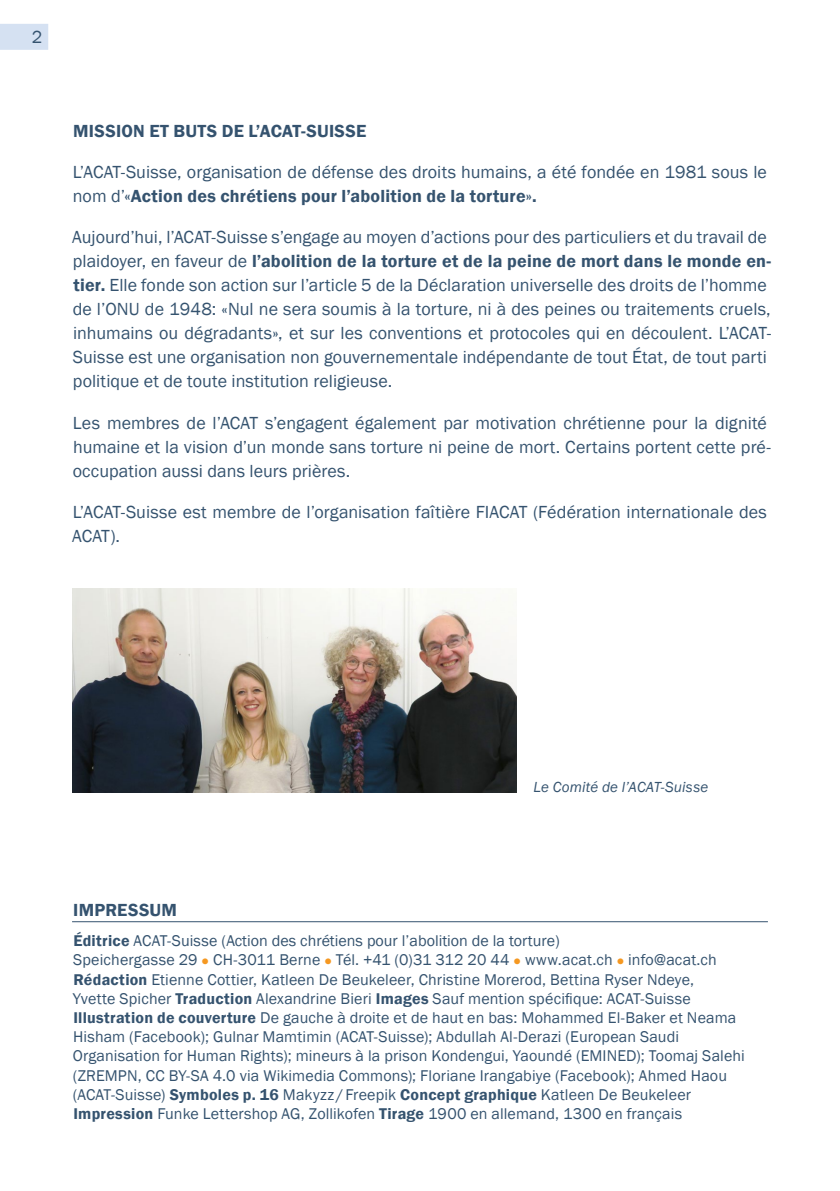
<style>
.page{position:relative;width:840px;height:1191px;background:#fff}
.page>*{position:absolute;margin:0;border:0;box-sizing:border-box;transform-origin:0 0}
.FR-Fliesstext_Seite{font:18px/24px "Franklin Gothic";letter-spacing:.005em;color:#35536f}
.FR-Überschrift_1{font:600 18px "Franklin Gothic";letter-spacing:.01em;color:#35536f}
.ALLG-Seitentitel{font:600 18px "Franklin Gothic";letter-spacing:.01em;color:#35536f}
.MS-Seitenzahl_links{font:18px "Franklin Gothic";color:#35536f}
.ALLG-Impressum_FR{font:16px/19.2px "Franklin Gothic";letter-spacing:.01em;color:#35536f}
.FR-Bildlegende{font:italic 15px "Franklin Gothic";letter-spacing:.01em;color:#35536f}
.s1{font-weight:600}
.s2{color:#f59821}
</style>
<div class="page">
<div style="left:0;top:24px;width:48px;height:26px;background:#d5e1f2"></div>
<hr style="left:72px;top:921px;width:695px;height:1px;background:#35536f">
<img style="left:72px;top:588px;width:444px;height:204px">
<p class="MS-Seitenzahl_links" style="left:32px;top:25px;width:12px">2</p>
<p class="FR-Überschrift_1" style="left:73px;top:120px;width:294px">MISSION ET BUTS DE L’ACAT-SUISSE</p>
<p class="FR-Fliesstext_Seite" style="left:73px;top:161px;width:695px">L’ACAT-Suisse, organisation de défense des droits humains, a été fondée en 1981 sous le nom d’<span class="s1">«Action des chrétiens pour l’abolition de la torture».</span></p>
<p class="FR-Fliesstext_Seite" style="left:72px;top:226px;width:700px">Aujourd’hui, l’ACAT-Suisse s’engage au moyen d’actions pour des particuliers et du travail de plaidoyer, en faveur de <span class="s1">l’abolition de la torture et de la peine de mort dans le monde en&shy;tier.</span> Elle fonde son action sur l’article 5 de la Déclaration universelle des droits de l’homme de l’ONU de 1948: «Nul ne sera soumis à la torture, ni à des peines ou traitements cruels, inhumains ou dégradants», et sur les conventions et protocoles qui en découlent. L’ACAT-Suisse est une organisation non gouvernementale indépendante de tout État, de tout parti politique et de toute institution religieuse.</p>
<p class="FR-Fliesstext_Seite" style="left:73px;top:411px;width:699px">Les membres de l’ACAT s’engagent également par motivation chrétienne pour la dignité humaine et la vision d’un monde sans torture ni peine de mort. Certains portent cette pré&shy;occupation aussi dans leurs prières.</p>
<p class="FR-Fliesstext_Seite" style="left:72px;top:500px;width:696px">L’ACAT-Suisse est membre de l’organisation faîtière FIACAT (Fédération internationale des<br>ACAT).</p>
<p class="FR-Bildlegende" style="left:533px;top:778px;width:176px">Le Comité de l’ACAT-Suisse</p>
<p class="ALLG-Seitentitel" style="left:73px;top:898px;width:105px">IMPRESSUM</p>
<p class="ALLG-Impressum_FR" style="left:73px;top:931px;width:673px"><span class="s1">Éditrice</span> ACAT-Suisse (Action des chrétiens pour l’abolition de la torture)<br>Speichergasse 29 <span class="s2">●</span> CH-3011 Berne <span class="s2">●</span> Tél. +41 (0)31 312 20 44 <span class="s2">●</span> www.acat.ch <span class="s2">●</span> info@acat.ch <span class="s1">Rédaction</span> Etienne Cottier, Katleen De Beukeleer, Christine Morerod, Bettina Ryser Ndeye,<br>Yvette Spicher <span class="s1">Traduction</span> Alexandrine Bieri <span class="s1">Images</span> Sauf mention spécifique: ACAT-Suisse <span class="s1">Illustration de couverture</span> De gauche à droite et de haut en bas: Mohammed El-Baker et Neama Hisham (Facebook); Gulnar Mamtimin (ACAT-Suisse); Abdullah Al-Derazi (European Saudi Organisation for Human Rights); mineurs à la prison Kondengui, Yaoundé (EMINED); Toomaj Salehi (ZREMPN, CC BY-SA 4.0 via Wikimedia Commons); Floriane Irangabiye (Facebook); Ahmed Haou (ACAT-Suisse) <span class="s1">Symboles p. 16</span> Makyzz /Freepik <span class="s1">Concept graphique</span> Katleen De Beukeleer <span class="s1">Impression</span> Funke Lettershop AG, Zollikofen <span class="s1">Tirage</span> 1900 en allemand, 1300 en français</p>
</div>
